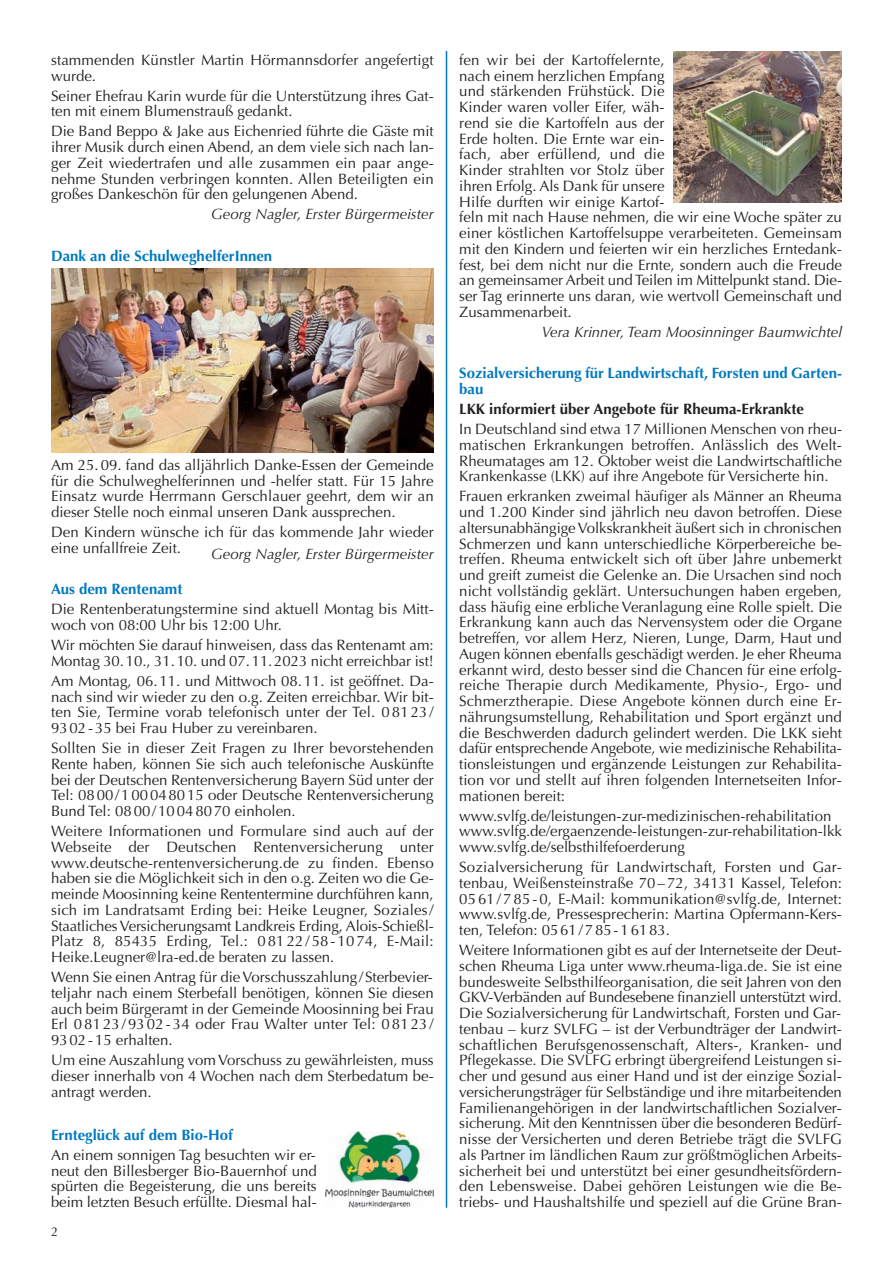
<style>
.page{position:relative;width:893px;height:1263px;background:#fff}
.page>*{position:absolute;margin:0;border:0;box-sizing:border-box;transform-origin:0 0}
.t1{font:15px/15.8px "Optima";color:#231f20;text-align:justify}
.t2{font:700 15px/15.8px "Optima";color:#007ac0}
.t3{font:italic 15px "Optima";color:#231f20}
.t4{font:700 15px "Optima";color:#231f20}
.t5{font:12.75px "Optima";color:#231f20}
</style>
<div class="page">
<hr style="left:446px;top:51px;width:1px;height:1157px;background:#007ac0">
<img style="left:326px;top:1132px;width:107px;height:75px">
<img style="left:51px;top:268px;width:383px;height:184px">
<img style="left:674px;top:51px;width:168px;height:152px">
<p class="t1" style="left:51px;top:53px;width:384px">stammenden Künstler Martin Hörmannsdorfer angefertigt wurde.</p>
<p class="t1" style="left:51px;top:89px;width:384px">Seiner Ehefrau Karin wurde für die Unterstützung ihres Gat&shy;ten mit einem Blumenstrauß ge dankt.</p>
<p class="t1" style="left:51px;top:125px;width:384px">Die Band Beppo &amp; Jake aus Eichenried führte die Gäste mit ihrer Musik durch einen Abend, an dem viele sich nach lan&shy;ger Zeit wiedertrafen und alle zusammen ein paar ange&shy;nehme Stun den verbringen konnten. Allen Beteiligten ein großes Dankeschön für den gelungenen Abend.</p>
<p class="t3" style="left:211px;top:208px;width:224px">Georg Nagler, Erster Bürgermeister</p>
<p class="t2" style="left:51px;top:249px;width:223px">Dank an die SchulweghelferInnen</p>
<p class="t1" style="left:51px;top:458px;width:384px">Am 25. 09. fand das alljährlich Danke-Essen der Gemeinde für die Schulweghelferinnen und -helfer statt. Für 15 Jahre Einsatz wurde Herrmann Gerschlauer geehrt, dem wir an dieser Stelle noch einmal unseren Dank aus sprechen.</p>
<p class="t1" style="left:51px;top:526px;width:384px">Den Kindern wünsche ich für das kommende Jahr wieder eine unfallfreie Zeit.</p>
<p class="t3" style="left:211px;top:548px;width:224px">Georg Nagler, Erster Bürgermeister</p>
<p class="t2" style="left:51px;top:583px;width:133px">Aus dem Rentenamt</p>
<p class="t1" style="left:51px;top:603px;width:384px">Die Rentenberatungstermine sind aktuell Montag bis Mitt&shy;woch von 08:00 Uhr bis 12:00 Uhr.</p>
<p class="t1" style="left:51px;top:639px;width:384px">Wir möchten Sie darauf hinweisen, dass das Rentenamt am:<br>Montag 30. 10., 31. 10. und 07. 11. 2023 nicht erreichbar ist!</p>
<p class="t1" style="left:51px;top:674px;width:384px">Am Montag, 06. 11. und Mittwoch 08. 11. ist geöffnet. Da&shy;nach sind wir wieder zu den o.g. Zeiten erreichbar. Wir bit&shy;ten Sie, Termine vorab telefonisch unter der Tel. 08123/ 9302-35 bei Frau Huber zu vereinbaren.</p>
<p class="t1" style="left:51px;top:742px;width:384px">Sollten Sie in dieser Zeit Fragen zu Ihrer bevorstehenden Rente haben, können Sie sich auch telefonische Auskünfte bei der Deutschen Rentenversicherung Bayern Süd unter der Tel: 0800/ 100048015 oder Deutsche Rentenversicherung Bund Tel: 0800/ 10048070 einholen.</p>
<p class="t1" style="left:51px;top:825px;width:384px">Weitere Informationen und Formulare sind auch auf der Webseite der Deutschen Rentenver sicherung unter www.deutsche-rentenversicherung.de zu finden. Ebenso haben sie die Mög lichkeit sich in den o.g. Zeiten wo die Ge&shy;meinde Moosinning keine Rententermine durchführen kann, sich im Landratsamt Erding bei: Heike Leugner, Soziales/ Staatliches Versicherungsamt Landkreis Erding, Alois-Schießl-Platz 8, 85435 Erding, Tel.: 08122/ 58- 1074, E-Mail:<br>Heike.Leugner@lra-ed.de beraten zu lassen.</p>
<p class="t1" style="left:51px;top:971px;width:384px">Wenn Sie einen Antrag für die Vorschusszahlung/ Sterbevier&shy;teljahr nach einem Sterbefall be nötigen, können Sie diesen auch beim Bürgeramt in der Gemeinde Moosinning bei Frau Erl 08123/ 9302-34 oder Frau Walter unter Tel: 08123/ 9302-15 erhalten.</p>
<p class="t1" style="left:51px;top:1054px;width:384px">Um eine Auszahlung vom Vorschuss zu gewährleisten, muss dieser innerhalb von 4 Wochen nach dem Sterbedatum be&shy;antragt werden.</p>
<p class="t2" style="left:51px;top:1128px;width:183px">Ernteglück auf dem Bio-Hof</p>
<p class="t1" style="left:51px;top:1148px;width:267px">An einem sonnigen Tag besuchten wir er&shy;neut den Billesberger Bio-Bauernhof und spürten die Begeisterung, die uns bereits beim letzten Besuch erfüllte. Diesmal hal-</p>
<p class="t5" style="left:51px;top:1227px;width:9px">2</p>
<p class="t1" style="left:459px;top:53px;width:384px;text-align:left">fen wir bei der Kartoffelernte,<br>nach einem herzlichen Empfang<br>und stärkenden Frühstück. Die<br>Kin der waren voller Eifer, wäh-<br>rend sie die Kartoffeln aus der<br>Erde holten. Die Ernte war ein-<br>fach, aber erfüllend, und die<br>Kinder strahlten vor Stolz über<br>ihren Erfolg. Als Dank für unsere<br>Hilfe durften wir einige Kartof-<br>feln mit nach Hause nehmen, die wir eine Woche später zu einer köstlichen Kartoffelsuppe verarbeiteten. Gemeinsam mit den Kin dern und feierten wir ein herzliches Erntedank&shy;fest, bei dem nicht nur die Ernte, sondern auch die Freude an gemeinsamer Arbeit und Teilen im Mittelpunkt stand. Die&shy;ser Tag erinnerte uns daran, wie wertvoll Gemeinschaft und Zusammenarbeit.</p>
<p class="t3" style="left:542px;top:326px;width:302px">Vera Krinner, Team Moosinninger Baumwichtel</p>
<p class="t2" style="left:459px;top:367px;width:384px">Sozialversicherung für Landwirtschaft, Forsten und Garten&shy;bau</p>
<p class="t4" style="left:459px;top:403px;width:346px">LKK informiert über Angebote für Rheuma-Erkrankte</p>
<p class="t1" style="left:459px;top:423px;width:384px">In Deutschland sind etwa 17 Millionen Menschen von rheu&shy;matischen Erkrankungen betroffen. Anlässlich des Welt-Rheumatages am 12. Oktober weist die Landwirtschaftliche Kranken kasse (LKK) auf ihre Angebote für Versicherte hin.</p>
<p class="t1" style="left:459px;top:490px;width:384px">Frauen erkranken zweimal häufiger als Männer an Rheuma und 1.200 Kinder sind jährlich neu davon betroffen. Diese altersunabhängige Volkskrankheit äußert sich in chronischen Schmer zen und kann unterschiedliche Körperbereiche be&shy;treffen. Rheuma entwickelt sich oft über Jahre unbemerkt und greift zumeist die Gelenke an. Die Ursachen sind noch nicht vollständig geklärt. Untersuchungen haben ergeben, dass häufig eine erbliche Veranlagung eine Rolle spielt. Die Erkrankung kann auch das Nervensystem oder die Organe betreffen, vor allem Herz, Nieren, Lunge, Darm, Haut und Augen können ebenfalls geschädigt werden. Je eher Rheuma erkannt wird, desto besser sind die Chancen für eine erfolg&shy;reiche Therapie durch Medikamente, Physio-, Ergo- und Schmerztherapie. Diese Angebote können durch eine Er - nährungsumstellung, Rehabilitation und Sport ergänzt und die Beschwerden dadurch gelindert werden. Die LKK sieht dafür entsprechende Angebote, wie medizinische Rehabilita - tionsleis tungen und ergänzende Leistungen zur Rehabilita&shy;tion vor und stellt auf ihren folgen den Inter netseiten Infor&shy;mationen bereit:</p>
<p class="t1" style="left:459px;top:809px;width:384px;text-align:left">www.svlfg.de/leistungen-zur-medizinischen-rehabilitation www.svlfg.de/ergaenzende-leistungen-zur-rehabilitation-lkk www.svlfg.de/selbsthilfefoerderung</p>
<p class="t1" style="left:459px;top:861px;width:384px">Sozialversicherung für Landwirtschaft, Forsten und Gar - tenbau, Weißensteinstraße 70 – 72, 34131 Kassel, Telefon:<br>0561/ 785-0, E-Mail: kommunikation@svlfg.de, Internet: www.svlfg.de, Pressesprecherin: Martina Opfermann-Kers&shy;ten, Telefon: 0561/ 785- 16183.</p>
<p class="t1" style="left:459px;top:944px;width:384px">Weitere Informationen gibt es auf der Internetseite der Deut&shy;schen Rheuma Liga unter www.rheuma-liga.de. Sie ist eine bundesweite Selbsthilfeorganisation, die seit Jahren von den GKV-Verbänden auf Bundesebene finanziell unterstützt wird.<br>Die Sozialversicherung für Landwirtschaft, Forsten und Gar&shy;tenbau – kurz SVLFG – ist der Verbundträger der Landwirt - schaftlichen Berufsgenossenschaft, Alters-, Kranken- und Pflegekasse. Die SVLFG erbringt übergreifend Leistungen si&shy;cher und gesund aus einer Hand und ist der einzige Sozial&shy;versiche rungsträger für Selbständige und ihre mitarbeitenden Familienangehörigen in der landwirt schaftlichen Sozialver&shy;sicherung. Mit den Kenntnissen über die besonderen Bedürf&shy;nisse der Versicherten und deren Betriebe trägt die SVLFG als Partner im ländlichen Raum zur größt möglichen Arbeits&shy;sicherheit bei und unterstützt bei einer gesundheitsfördern&shy;den Lebensweise. Dabei gehören Leistungen wie die Be&shy;triebs- und Haushaltshilfe und speziell auf die Grüne Bran-</p>
</div>
